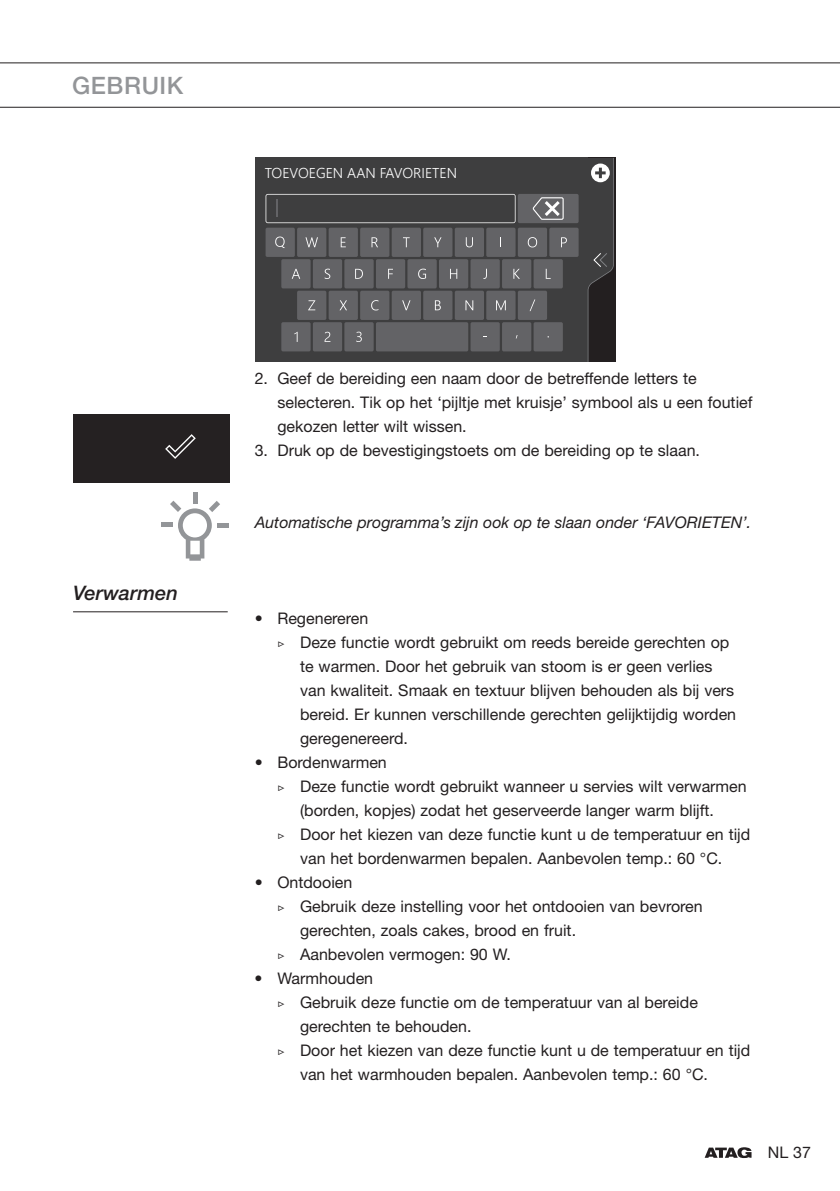
<style>
.page{position:relative;width:840px;height:1191px;background:#fff}
.page>*{position:absolute;margin:0;border:0;box-sizing:border-box;transform-origin:0 0}
.t1{font:500 24px "Helvetica Neue";letter-spacing:.025em;color:#939598}
.t2{font:italic 500 20px "Helvetica Neue LTW1 G";color:#231f20}
.t3{font:16px/24px "Helvetica Neue";color:#231f20}
.t4{font:italic 16px "Helvetica Neue";color:#231f20}
.t5{font:300 14.2px "Segoe UI";color:#fff}
.s1{font-family:"Garamond Premr Pro"}
</style>
<div class="page">
<hr style="left:0;top:62px;width:839px;height:1px;background:#231f20">
<hr style="left:0;top:107px;width:839px;height:1px;background:#231f20">
<svg style="left:704px;top:1147px;width:47px;height:11px"></svg>
<hr style="left:73px;top:611px;width:154px;height:1px;background:#231f20">
<div style="left:255px;top:158px;width:332px;height:204px;background:#3e3e3f"></div>
<div style="left:281px;top:259px;width:29px;height:29px;background:#636366;border-radius:2px"></div>
<div style="left:265px;top:228px;width:30px;height:29px;background:#636366;border-radius:2px"></div>
<div style="left:297px;top:228px;width:29px;height:29px;background:#636366;border-radius:2px"></div>
<div style="left:328px;top:228px;width:30px;height:29px;background:#636366;border-radius:2px"></div>
<div style="left:360px;top:228px;width:29px;height:29px;background:#636366;border-radius:2px"></div>
<div style="left:391px;top:228px;width:30px;height:29px;background:#636366;border-radius:2px"></div>
<div style="left:423px;top:228px;width:29px;height:29px;background:#636366;border-radius:2px"></div>
<div style="left:454px;top:228px;width:29px;height:29px;background:#636366;border-radius:2px"></div>
<div style="left:486px;top:228px;width:29px;height:29px;background:#636366;border-radius:2px"></div>
<div style="left:517px;top:228px;width:29px;height:29px;background:#636366;border-radius:2px"></div>
<div style="left:549px;top:228px;width:29px;height:29px;background:#636366;border-radius:2px"></div>
<div style="left:297px;top:291px;width:29px;height:29px;background:#636366;border-radius:2px"></div>
<div style="left:328px;top:291px;width:30px;height:29px;background:#636366;border-radius:2px"></div>
<div style="left:360px;top:291px;width:29px;height:29px;background:#636366;border-radius:2px"></div>
<div style="left:391px;top:291px;width:30px;height:29px;background:#636366;border-radius:2px"></div>
<div style="left:423px;top:291px;width:29px;height:29px;background:#636366;border-radius:2px"></div>
<div style="left:454px;top:291px;width:29px;height:29px;background:#636366;border-radius:2px"></div>
<div style="left:486px;top:291px;width:29px;height:29px;background:#636366;border-radius:2px"></div>
<div style="left:517px;top:291px;width:29px;height:29px;background:#636366;border-radius:2px"></div>
<div style="left:313px;top:259px;width:29px;height:29px;background:#636366;border-radius:2px"></div>
<div style="left:344px;top:259px;width:29px;height:29px;background:#636366;border-radius:2px"></div>
<div style="left:376px;top:259px;width:29px;height:29px;background:#636366;border-radius:2px"></div>
<div style="left:407px;top:259px;width:29px;height:29px;background:#636366;border-radius:2px"></div>
<div style="left:439px;top:259px;width:29px;height:29px;background:#636366;border-radius:2px"></div>
<div style="left:470px;top:259px;width:29px;height:29px;background:#636366;border-radius:2px"></div>
<div style="left:501px;top:259px;width:30px;height:29px;background:#636366;border-radius:2px"></div>
<div style="left:533px;top:259px;width:29px;height:29px;background:#636366;border-radius:2px"></div>
<div style="left:281px;top:322px;width:29px;height:29px;background:#636366;border-radius:2px"></div>
<div style="left:313px;top:322px;width:29px;height:29px;background:#636366;border-radius:2px"></div>
<div style="left:344px;top:322px;width:29px;height:29px;background:#636366;border-radius:2px"></div>
<div style="left:376px;top:322px;width:92px;height:29px;background:#636366;border-radius:2px"></div>
<div style="left:517px;top:194px;width:61px;height:29px;background:#636366;border-radius:2px"></div>
<div style="left:470px;top:322px;width:29px;height:29px;background:#636366;border-radius:2px"></div>
<div style="left:501px;top:322px;width:30px;height:29px;background:#636366;border-radius:2px"></div>
<div style="left:533px;top:322px;width:29px;height:29px;background:#636366;border-radius:2px"></div>
<svg style="left:532px;top:197px;width:32px;height:23px"></svg>
<svg style="left:275px;top:236px;width:10px;height:12px"></svg>
<svg style="left:305px;top:237px;width:13px;height:10px"></svg>
<svg style="left:340px;top:237px;width:5px;height:10px"></svg>
<svg style="left:371px;top:237px;width:7px;height:10px"></svg>
<svg style="left:403px;top:237px;width:6px;height:10px"></svg>
<svg style="left:434px;top:237px;width:7px;height:10px"></svg>
<svg style="left:465px;top:237px;width:7px;height:10px"></svg>
<svg style="left:527px;top:237px;width:10px;height:10px"></svg>
<svg style="left:561px;top:237px;width:5px;height:10px"></svg>
<svg style="left:291px;top:269px;width:9px;height:10px"></svg>
<svg style="left:324px;top:269px;width:6px;height:10px"></svg>
<svg style="left:355px;top:269px;width:8px;height:10px"></svg>
<svg style="left:388px;top:269px;width:5px;height:10px"></svg>
<svg style="left:418px;top:269px;width:8px;height:10px"></svg>
<svg style="left:450px;top:269px;width:7px;height:10px"></svg>
<svg style="left:513px;top:269px;width:6px;height:10px"></svg>
<svg style="left:545px;top:269px;width:5px;height:10px"></svg>
<svg style="left:308px;top:300px;width:7px;height:10px"></svg>
<svg style="left:339px;top:300px;width:8px;height:10px"></svg>
<svg style="left:371px;top:300px;width:7px;height:10px"></svg>
<svg style="left:402px;top:300px;width:8px;height:10px"></svg>
<svg style="left:434px;top:300px;width:6px;height:10px"></svg>
<svg style="left:465px;top:300px;width:8px;height:10px"></svg>
<svg style="left:496px;top:300px;width:9px;height:10px"></svg>
<svg style="left:529px;top:299px;width:6px;height:12px"></svg>
<svg style="left:294px;top:332px;width:3px;height:10px"></svg>
<svg style="left:324px;top:332px;width:6px;height:10px"></svg>
<svg style="left:356px;top:332px;width:5px;height:10px"></svg>
<svg style="left:265px;top:194px;width:250px;height:29px"></svg>
<svg style="left:587px;top:158px;width:26px;height:204px;background:#3d3b3c"></svg>
<div style="left:73px;top:415px;width:156px;height:67px;background:#252122"></div>
<div style="left:192px;top:492px;width:5px;height:11px;background:#939598"></div>
<div style="left:162px;top:522px;width:11px;height:5px;background:#939598"></div>
<div style="left:217px;top:523px;width:11px;height:5px;background:#939598"></div>
<svg style="left:170px;top:500px;width:50px;height:60px"></svg>
<h1 class="t1" style="left:72px;top:72px;width:113px">GEBRUIK</h1>
<p class="t5" style="left:265px;top:162px;width:194px">TOEVOEGEN AAN FAVORIETEN</p>
<p class="t2" style="left:73px;top:581px;width:106px">Verwarmen</p>
<p class="t3" style="left:277px;top:366px;width:476px;text-indent:-23px">2. Geef de bereiding een naam door de betreffende letters te selecteren. Tik op het ‘pijltje met kruisje’ symbool als u een foutief gekozen letter wilt wissen.</p>
<p class="t3" style="left:254px;top:438px;width:446px">3. Druk op de bevestigingstoets om de bereiding op te slaan.</p>
<p class="t4" style="left:254px;top:513px;width:498px">Automatische programma’s zijn ook op te slaan onder ‘FAVORIETEN’.</p>
<p class="t3" style="left:254px;top:606px;width:115px">• Regenereren</p>
<p class="t3" style="left:277px;top:630px;width:453px"><span class="s1">▷</span> Deze functie wordt gebruikt om reeds bereide gerechten op</p>
<p class="t3" style="left:300px;top:654px;width:413px">te warmen. Door het gebruik van stoom is er geen verlies</p>
<p class="t3" style="left:300px;top:678px;width:435px">van kwaliteit. Smaak en textuur blijven behouden als bij vers</p>
<p class="t3" style="left:300px;top:702px;width:437px">bereid. Er kunnen verschillende gerechten gelijktijdig worden</p>
<p class="t3" style="left:300px;top:726px;width:109px">geregenereerd.</p>
<p class="t3" style="left:254px;top:750px;width:134px">• Bordenwarmen</p>
<p class="t3" style="left:277px;top:774px;width:470px"><span class="s1">▷</span> Deze functie wordt gebruikt wanneer u servies wilt verwarmen</p>
<p class="t3" style="left:300px;top:798px;width:415px">(borden, kopjes) zodat het geserveerde langer warm blijft.</p>
<p class="t3" style="left:277px;top:822px;width:474px"><span class="s1">▷</span> Door het kiezen van deze functie kunt u de temperatuur en tijd</p>
<p class="t3" style="left:300px;top:846px;width:423px">van het bordenwarmen bepalen. Aanbevolen temp.: 60 °C.</p>
<p class="t3" style="left:254px;top:870px;width:99px">• Ontdooien</p>
<p class="t3" style="left:277px;top:894px;width:426px"><span class="s1">▷</span> Gebruik deze instelling voor het ontdooien van bevroren</p>
<p class="t3" style="left:300px;top:918px;width:277px">gerechten, zoals cakes, brood en fruit.</p>
<p class="t3" style="left:277px;top:942px;width:235px"><span class="s1">▷</span> Aanbevolen vermogen: 90 W.</p>
<p class="t3" style="left:254px;top:966px;width:120px">• Warmhouden</p>
<p class="t3" style="left:277px;top:990px;width:422px"><span class="s1">▷</span> Gebruik deze functie om de temperatuur van al bereide</p>
<p class="t3" style="left:300px;top:1014px;width:173px">gerechten te behouden.</p>
<p class="t3" style="left:277px;top:1038px;width:474px"><span class="s1">▷</span> Door het kiezen van deze functie kunt u de temperatuur en tijd</p>
<p class="t3" style="left:300px;top:1062px;width:409px">van het warmhouden bepalen. Aanbevolen temp.: 60 °C.</p>
<p class="t3" style="left:767px;top:1140px;width:45px">NL 37</p>
</div>
